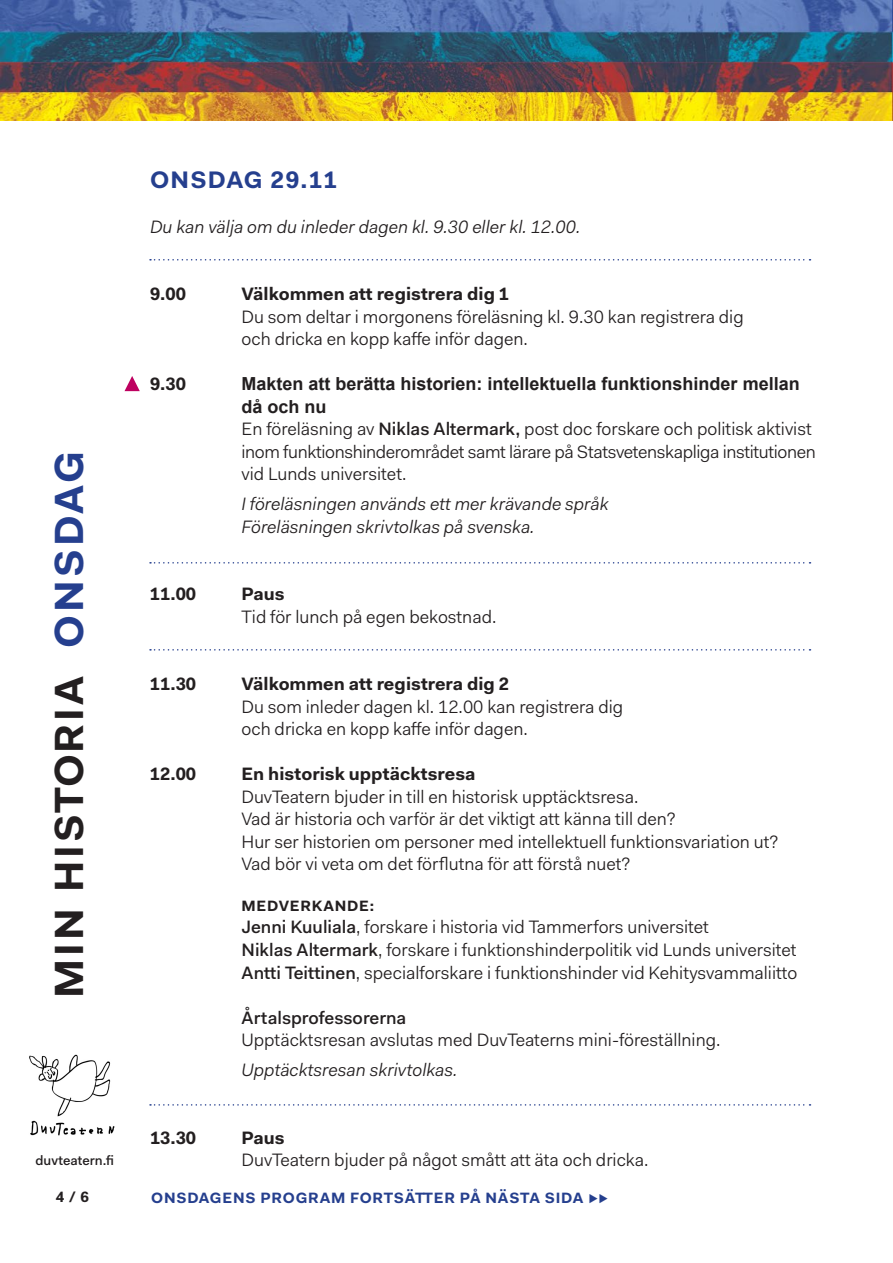
<style>
.page{position:relative;width:893px;height:1263px;background:#fff}
.page>*{position:absolute;margin:0;border:0;box-sizing:border-box;transform-origin:0 0}
.t1{font:700 40.95px "Fakt Pro";letter-spacing:.075em;color:#231f20}
.t2{font:700 24px "Fakt Pro";letter-spacing:.05em;color:#253f8e}
.t3{font:18px/22.5px "Fakt Pro Blond";color:#231f20}
.t4{font:italic 18px/22.5px "Fakt Pro Blond";color:#231f20}
.t5{font:700 18px "Fakt Pro";color:#231f20}
.t6{font:700 18px/22.5px "Arial";color:#231f20}
.t7{font:500 18px "Fakt Pro";color:#231f20}
.t8{font:700 15px "Fakt Pro";letter-spacing:.05em;color:#253f8e}
.t9{font:700 15px "Fakt Pro";letter-spacing:.05em;color:#231f20}
.t10{font:500 13.5px "Fakt Pro";color:#231f20}
.s1{color:#253f8e}
.s2{font-family:"Fakt Pro";font-weight:500}
.s3{font-weight:400;font-size:18px}
</style>
<div class="page">
<img style="left:29px;top:1054px;width:86px;height:82px">
<img style="left:0;top:0;width:893px;height:121px">
<svg style="left:150px;top:649px;width:660px;height:1px"></svg>
<svg style="left:150px;top:259px;width:660px;height:1px"></svg>
<svg style="left:150px;top:562px;width:660px;height:1px"></svg>
<svg style="left:150px;top:1104px;width:660px;height:2px"></svg>
<svg style="left:124px;top:376px;width:16px;height:15px"></svg>
<h1 class="t1" style="left:42px;top:998px;width:549px;rotate:-90deg">MIN HISTORIA <span class="s1">ONSDAG</span></h1>
<p class="t10" style="left:35px;top:1151px;width:80px">duvteatern.fi</p>
<p class="t9" style="left:56px;top:1187px;width:35px">4 / 6</p>
<h2 class="t2" style="left:150px;top:164px;width:188px">ONSDAG 29.11</h2>
<p class="t4" style="left:150px;top:215px;width:432px">Du kan välja om du inleder dagen kl. 9.30 eller kl. 12.00.</p>
<p class="t5" style="left:150px;top:282px;width:37px">9.00</p>
<p class="t5" style="left:241px;top:282px;width:269px">Välkommen att registrera dig 1</p>
<p class="t3" style="left:241px;top:305px;width:504px">Du som deltar i morgonens föreläsning kl. 9.30 kan registrera dig och dricka en kopp kaffe inför dagen.</p>
<p class="t5" style="left:150px;top:372px;width:37px">9.30</p>
<p class="t6" style="left:241px;top:373px;width:560px">Makten att berätta historien: intellektuella funktionshinder mellan då och nu</p>
<p class="t3" style="left:241px;top:418px;width:576px">En föreläsning av <span class="s2">Niklas Altermark,</span> post doc forskare och politisk aktivist inom funktionshinderområdet samt lärare på Statsvetenskapliga institutionen vid Lunds universitet.</p>
<p class="t4" style="left:241px;top:493px;width:369px">I föreläsningen används ett mer krävande språk<br>Föreläsningen skrivtolkas på svenska.</p>
<p class="t5" style="left:150px;top:582px;width:48px">11.00</p>
<p class="t5" style="left:241px;top:582px;width:45px">Paus</p>
<p class="t3" style="left:241px;top:605px;width:256px">Tid för lunch på egen bekostnad.</p>
<p class="t5" style="left:150px;top:672px;width:48px">11.30</p>
<p class="t5" style="left:241px;top:672px;width:269px">Välkommen att registrera dig 2</p>
<p class="t3" style="left:241px;top:695px;width:383px">Du som inleder dagen kl. 12.00 kan registrera dig och dricka en kopp kaffe inför dagen.</p>
<p class="t5" style="left:150px;top:762px;width:48px">12.00</p>
<p class="t5" style="left:241px;top:762px;width:236px">En historisk upptäcktsresa</p>
<p class="t3" style="left:241px;top:785px;width:538px">DuvTeatern bjuder in till en historisk upptäcktsresa.<br>Vad är historia och varför är det viktigt att känna till den?<br>Hur ser historien om personer med intellektuell funktionsvariation ut?<br>Vad bör vi veta om det förflutna för att förstå nuet?</p>
<p class="t9" style="left:242px;top:896px;width:134px">MEDVERKANDE:</p>
<p class="t3" style="left:241px;top:916px;width:557px"><span class="s2">Jenni Kuuliala</span>, forskare i historia vid Tammerfors universitet<br><span class="s2">Niklas Altermark</span>, forskare i funktionshinderpolitik vid Lunds universitet<br><span class="s2">Antti Teittinen</span>, specialforskare i funktionshinder vid Kehitysvammaliitto</p>
<p class="t7" style="left:241px;top:1005px;width:166px">Årtalsprofessorerna</p>
<p class="t3" style="left:241px;top:1028px;width:480px">Upptäcktsresan avslutas med DuvTeaterns mini-föreställning.</p>
<p class="t4" style="left:241px;top:1058px;width:218px">Upptäcktsresan skrivtolkas.</p>
<p class="t5" style="left:150px;top:1125px;width:48px">13.30</p>
<p class="t5" style="left:241px;top:1125px;width:45px">Paus</p>
<p class="t3" style="left:241px;top:1148px;width:409px">DuvTeatern bjuder på något smått att äta och dricka.</p>
<p class="t8" style="left:151px;top:1188px;width:458px">ONSDAGENS PROGRAM FORTSÄTTER PÅ NÄSTA SIDA <span class="s3">▶▶</span></p>
</div>
